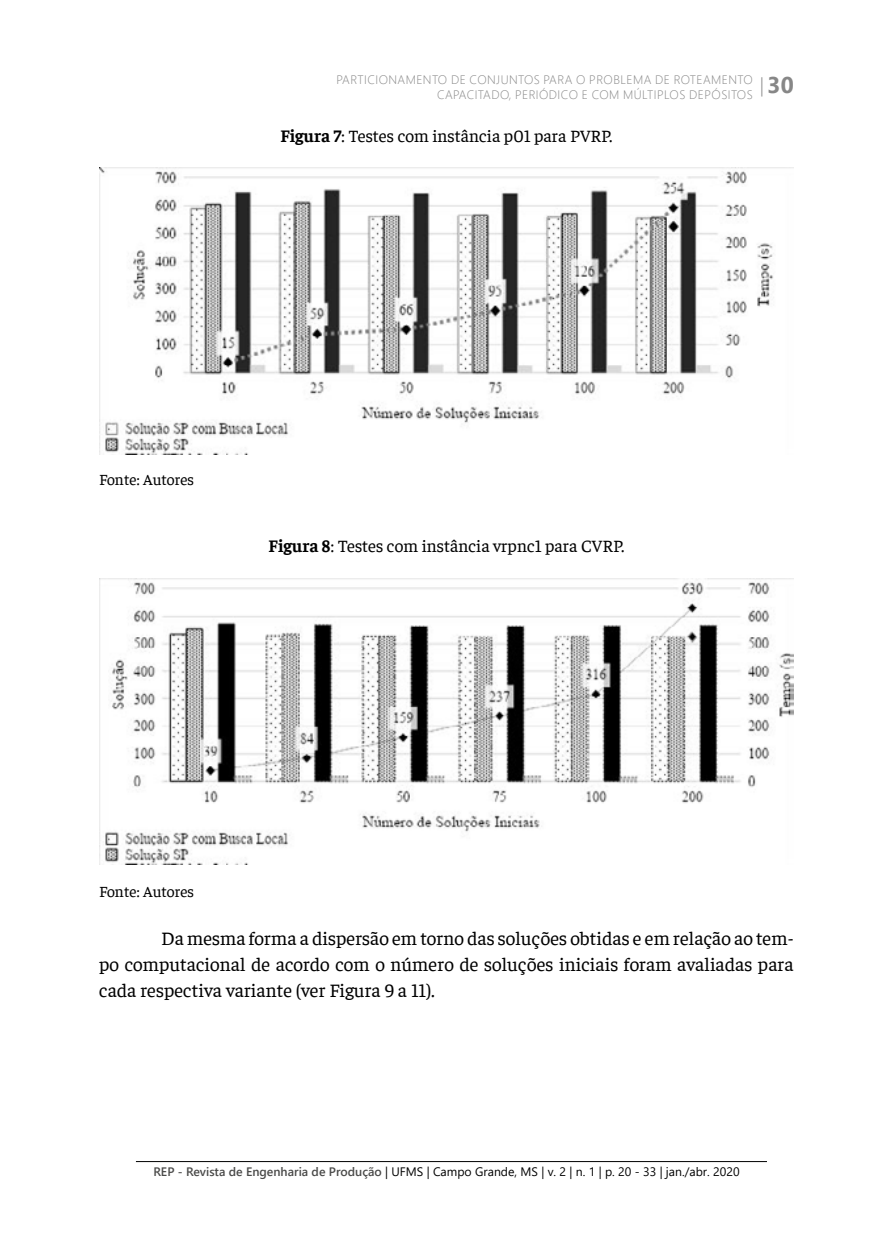
<style>
.page{position:relative;width:893px;height:1241px;background:#fff}
.page>*{position:absolute;margin:0;border:0;box-sizing:border-box;transform-origin:0 0}
.t1{font:700 22.75px "Segoe UI";color:#878787}
.texto{font:19.25px/26.2px "Faustina";color:#000;text-align:justify}
.Figura{font:17.5px "Faustina";color:#000}
.Fonte{font:15.75px "Faustina";color:#000}
.t2{font:300 12.25px/14.7px "Segoe UI";letter-spacing:.035em;color:#878787;text-align:right}
.t3{font:12.25px "Segoe UI";color:#000}
.s1{font-weight:700}
.s2{font-weight:300;font-size:19.25px}
.s3{font-weight:600;color:#4a4a49}
</style>
<div class="page">
<hr style="left:136px;top:1160px;width:631px;height:1px;background:#000">
<img style="left:99px;top:168px;width:675px;height:286px">
<img style="left:99px;top:578px;width:695px;height:286px">
<p class="t2" style="left:337px;top:71px;width:418px">PARTICIONAMENTO DE CONJUNTOS PARA O PROBLEMA DE ROTEAMENTO<br>CAPACITADO, PERIÓDICO E COM MÚLTIPLOS DEPÓSITOS</p>
<p class="Figura" style="left:280px;top:125px;width:334px"><span class="s1">Figura 7</span>: Testes com instância p01 para PVRP.</p>
<p class="t1" style="left:760px;top:64px;width:35px"><span class="s2">|</span>30</p>
<p class="Fonte" style="left:99px;top:469px;width:96px">Fonte: Autores</p>
<p class="Figura" style="left:269px;top:534px;width:357px"><span class="s1">Figura 8</span>: Testes com instância vrpnc1 para CVRP.</p>
<p class="Fonte" style="left:99px;top:881px;width:96px">Fonte: Autores</p>
<p class="texto" style="left:99px;top:923px;width:696px;text-indent:62px">Da mesma forma a dispersão em torno das soluções obtidas e em relação ao tem&shy;po computacional de acordo com o número de soluções iniciais foram avaliadas para cada respectiva variante (ver Figura 9 a 11).</p>
<p class="t3" style="left:153px;top:1160px;width:588px"><span class="s3">REP - Revista de Engenharia de Produção</span> | UFMS | Campo Grande, MS | v. 2 | n. 1 | p. 20 - 33 | jan./abr. 2020</p>
</div>
